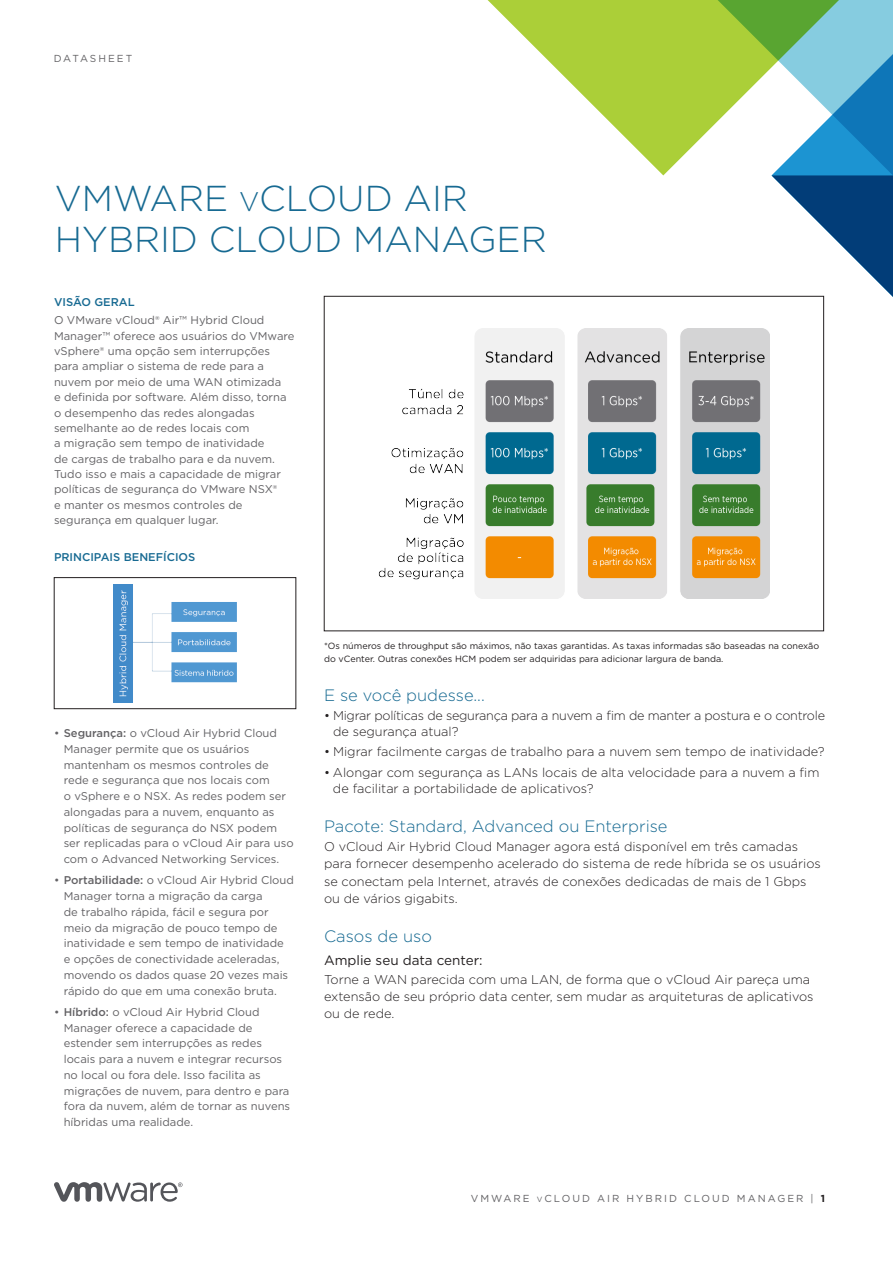
<style>
.page{position:relative;width:893px;height:1263px;background:#fff}
.page>*{position:absolute;margin:0;border:0;box-sizing:border-box;transform-origin:0 0}
._1a_MAIN_TITLE{font:300 36px/40.5px "Gotham";color:#176a92}
._5a__SUBHEAD-1{font:300 16.5px "Gotham";color:#176a92}
._5a__SUBHEAD-2-BLK{font:13.5px "Gotham";color:#231f20}
._3a__BODY_TEXT{font:300 12.75px/17.2px "Gotham";color:#231f20}
._3a__BODY_TEXT-2{font:300 12.75px/16.2px "Gotham";letter-spacing:-.02em;color:#231f20}
._4b__SIDEBAR-BODY-LA{font:11.25px/15.8px "Gotham";color:#636265}
._4a__SIDEBAR-HEAD{font:500 11.25px "Gotham";color:#176a92}
.FOLIO-BOTTOM-GRAY{font:10.2px "Gotham";letter-spacing:.2em;color:#636265}
.FOLIO-TOP-GRAY{font:10.2px "Gotham";letter-spacing:.195em;color:#636265}
._6a__CAPTION_BODY{font:9px/12.8px "Gotham";color:#231f20}
.s1{font-size:27px}
.s2{font-weight:500}
.s3{font-size:7.65px}
.s4{font-weight:700;color:#231f20}
</style>
<div class="page">
<svg style="left:54px;top:1182px;width:129px;height:20px"></svg>
<svg style="left:487px;top:0;width:217px;height:175px;fill:#abcf38"></svg>
<svg style="left:704px;top:0;width:189px;height:311px"></svg>
<img style="left:378px;top:329px;width:392px;height:270px">
<img style="left:113px;top:584px;width:124px;height:118px">
<div style="left:54px;top:577px;width:242px;height:132px;border:1px solid #231f20"></div>
<p class="FOLIO-TOP-GRAY" style="left:54px;top:52px;width:80px">DATASHEET</p>
<p class="_1a_MAIN_TITLE" style="left:55px;top:177px;width:493px">VMWARE <span class="s1">v</span>CLOUD AIR<br>HYBRID CLOUD MANAGER</p>
<p class="_4a__SIDEBAR-HEAD" style="left:54px;top:295px;width:82px">VISÃO GERAL</p>
<p class="_4b__SIDEBAR-BODY-LA" style="left:54px;top:312px;width:242px;line-height:15.3px">O VMware vCloud® Air™ Hybrid Cloud Manager™ oferece aos usuários do VMware vSphere® uma opção sem interrupções para ampliar o sistema de rede para a nuvem por meio de uma WAN otimizada<br>e definida por software. Além disso, torna o desempenho das redes alongadas semelhante ao de redes locais com<br>a migração sem tempo de inatividade<br>de cargas de trabalho para e da nuvem.<br>Tudo isso e mais a capacidade de migrar políticas de segurança do VMware NSX®<br>e manter os mesmos controles de segurança em qualquer lugar.</p>
<p class="_4a__SIDEBAR-HEAD" style="left:54px;top:549px;width:143px">PRINCIPAIS BENEFÍCIOS</p>
<p class="_4b__SIDEBAR-BODY-LA" style="left:64px;top:725px;width:231px;text-indent:-10px">• <span class="s2">Segurança:</span> o vCloud Air Hybrid Cloud Manager permite que os usuários mantenham os mesmos controles de rede e segurança que nos locais com<br>o vSphere e o NSX. As redes podem ser alongadas para a nuvem, enquanto as políticas de segurança do NSX podem ser replicadas para o vCloud Air para uso com o Advanced Networking Services.</p>
<p class="_4b__SIDEBAR-BODY-LA" style="left:64px;top:872px;width:232px;text-indent:-10px">• <span class="s2">Portabilidade:</span> o vCloud Air Hybrid Cloud Manager torna a migração da carga<br>de trabalho rápida, fácil e segura por meio da migração de pouco tempo de inatividade e sem tempo de inatividade<br>e opções de conectividade aceleradas, movendo os dados quase 20 vezes mais rápido do que em uma conexão bruta.</p>
<p class="_4b__SIDEBAR-BODY-LA" style="left:64px;top:1004px;width:228px;text-indent:-10px">• <span class="s2">Híbrido:</span> o vCloud Air Hybrid Cloud Manager oferece a capacidade de estender sem interrupções as redes locais para a nuvem e integrar recursos no local ou fora dele. Isso facilita as migrações de nuvem, para dentro e para fora da nuvem, além de tornar as nuvens híbridas uma realidade.</p>
<p class="_6a__CAPTION_BODY" style="left:324px;top:639px;width:497px">*Os números de throughput são máximos, não taxas garantidas. As taxas informadas são baseadas na conexão do vCenter. Outras conexões HCM podem ser adquiridas para adicionar largura de banda.</p>
<p class="_5a__SUBHEAD-1" style="left:324px;top:685px;width:162px">E se você pudesse...</p>
<p class="_3a__BODY_TEXT-2" style="left:333px;top:707px;width:494px;text-indent:-9px">• Migrar políticas de segurança para a nuvem a fim de manter a postura e o controle de segurança atual?</p>
<p class="_3a__BODY_TEXT" style="left:324px;top:743px;width:502px">• Migrar facilmente cargas de trabalho para a nuvem sem tempo de inatividade?</p>
<p class="_3a__BODY_TEXT" style="left:333px;top:764px;width:488px;line-height:16.2px;text-indent:-9px">• Alongar com segurança as LANs locais de alta velocidade para a nuvem a fim de facilitar a portabilidade de aplicativos?</p>
<p class="_5a__SUBHEAD-1" style="left:324px;top:815px;width:345px">Pacote: Standard, Advanced ou Enterprise</p>
<p class="_3a__BODY_TEXT" style="left:324px;top:838px;width:498px">O vCloud Air Hybrid Cloud Manager agora está disponível em três camadas para fornecer desempenho acelerado do sistema de rede híbrida se os usuários se conectam pela Internet, através de conexões dedicadas de mais de 1 Gbps ou de vários gigabits.</p>
<p class="_5a__SUBHEAD-1" style="left:324px;top:925px;width:109px">Casos de uso</p>
<p class="_5a__SUBHEAD-2-BLK" style="left:324px;top:951px;width:160px">Amplie seu data center:</p>
<p class="_3a__BODY_TEXT" style="left:324px;top:970px;width:491px">Torne a WAN parecida com uma LAN, de forma que o vCloud Air pareça uma extensão de seu próprio data center, sem mudar as arquiteturas de aplicativos ou de rede.</p>
<p class="FOLIO-BOTTOM-GRAY" style="left:471px;top:1191px;width:356px">VMWARE <span class="s3">v</span>CLOUD AIR HYBRID CLOUD MANAGER | <span class="s4">1</span></p>
</div>
